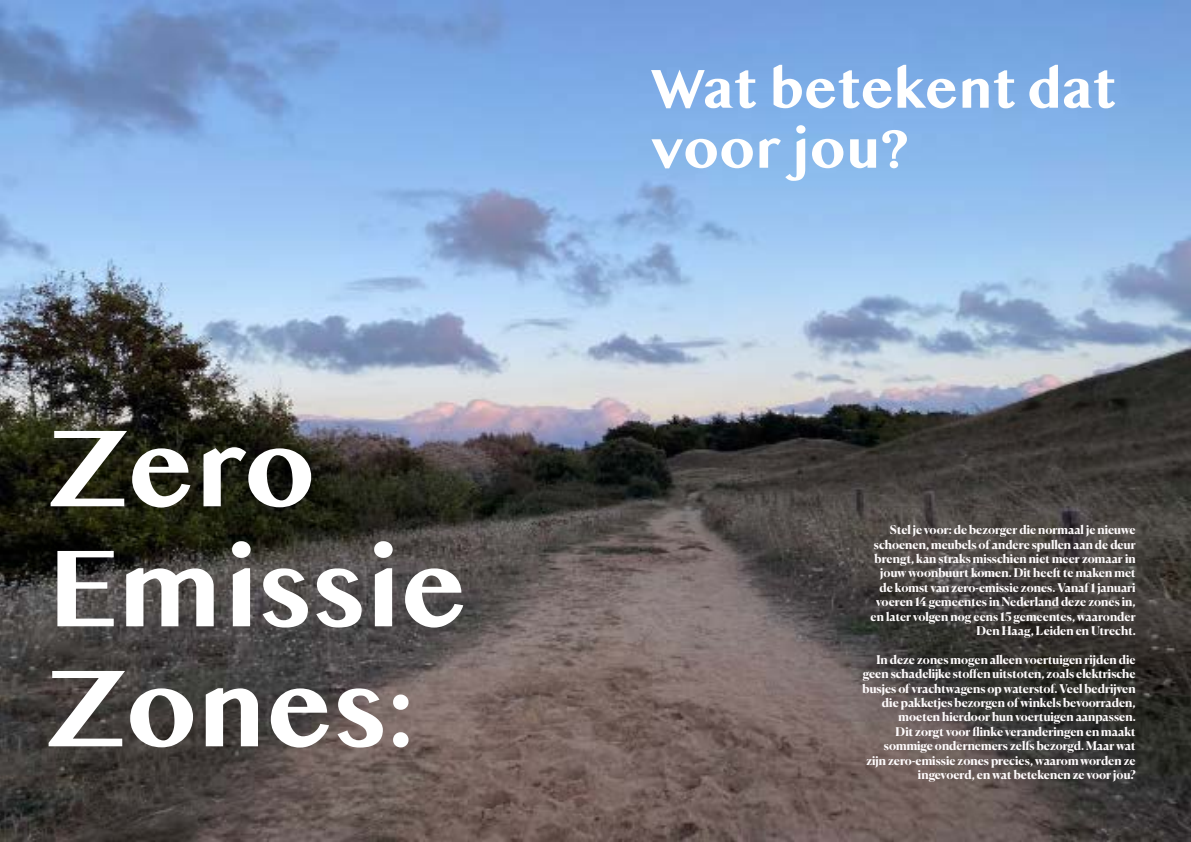
<style>
.page{position:relative;width:1191px;height:842px;background:#fff}
.page>*{position:absolute;margin:0;border:0;box-sizing:border-box;transform-origin:0 0}
.t1{font:700 100px/120px "Bangla MN";color:#fff}
.t2{font:700 50px/60px "Bangla MN";color:#fff}
.t3{font:700 12px/14.4px "Canela";color:#fefbfc;text-align:right}
</style>
<div class="page">
<img style="left:0;top:0;width:1191px;height:842px">
<h1 class="t1" style="left:47px;top:412px;width:422px">Zero<br>Emissie<br>Zones:</h1>
<h2 class="t2" style="left:651px;top:60px;width:466px">Wat betekent dat voor jou?</h2>
<p class="t3" style="left:870px;top:522px;width:267px">Stel je voor: de bezorger die normaal je nieuwe schoenen, meubels of andere spullen aan de deur brengt, kan straks misschien niet meer zomaar in jouw woonbuurt komen. Dit heeft te maken met de komst van zero-emissie zones. Vanaf 1 januari voeren 14 gemeentes in Nederland deze zones in, en later volgen nog eens 15 gemeentes, waaronder Den Haag, Leiden en Utrecht.</p>
<p class="t3" style="left:862px;top:651px;width:275px">In deze zones mogen alleen voertuigen rijden die geen schadelijke stoffen uitstoten, zoals elektrische busjes of vrachtwagens op waterstof. Veel bedrijven die pakketjes bezorgen of winkels bevoorraden, moeten hierdoor hun voertuigen aanpassen.<br>Dit zorgt voor flinke veranderingen en maakt sommige ondernemers zelfs bezorgd. Maar wat zijn zero-emissie zones precies, waarom worden ze ingevoerd, en wat betekenen ze voor jou?</p>
</div>
